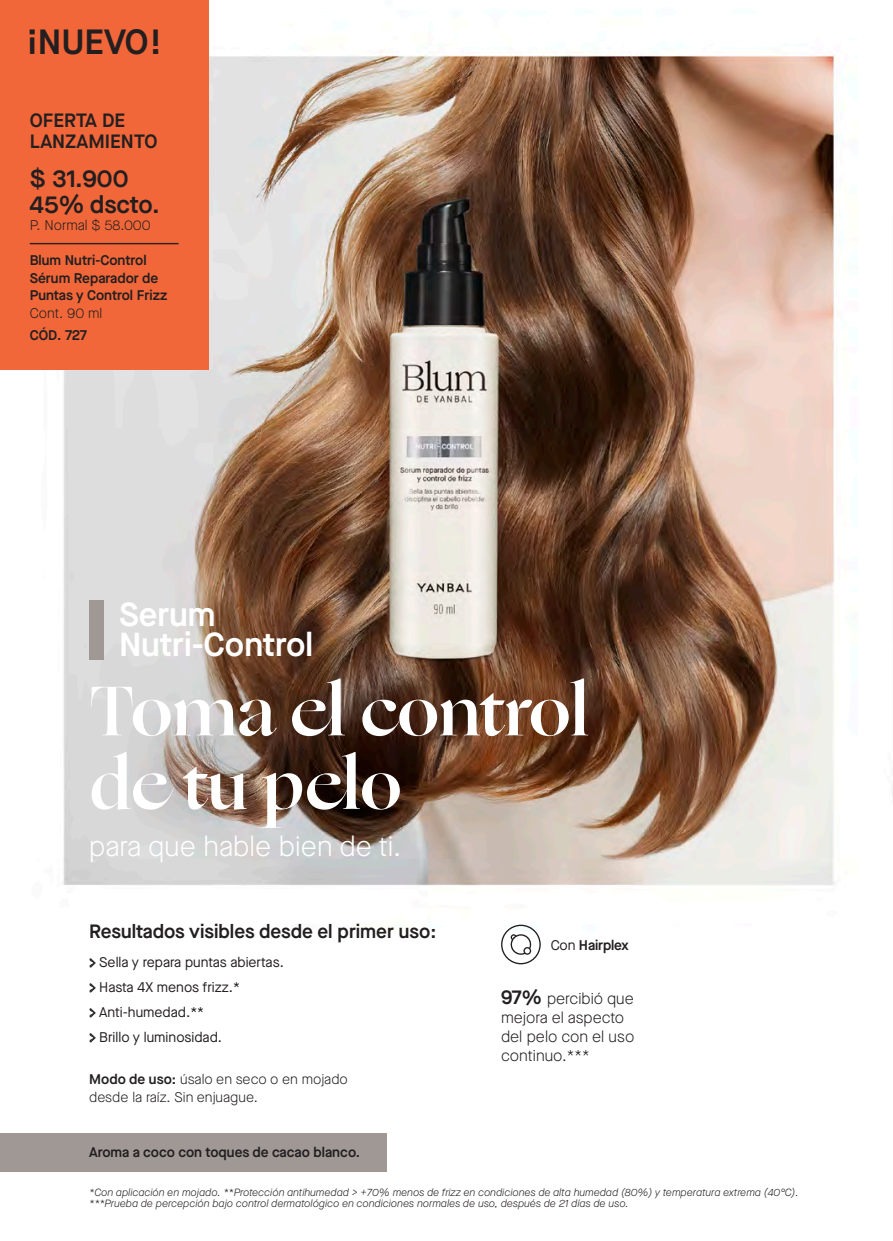
<style>
.page{position:relative;width:893px;height:1241px;background:#fff}
.page>*{position:absolute;margin:0;border:0;box-sizing:border-box;transform-origin:0 0}
.t1{font:700 70px/73.5px "Ogg";color:#fff}
.t2{font:600 35px "Maison Neue";color:#231f20}
.t3{font:600 33.25px/29.9px "Maison Neue";color:#fff}
.t4{font:300 28px "Maison Neue";color:#fff}
.t5{font:600 24.5px/26.2px "Maison Neue";color:#231f20}
.t6{font:600 19.25px/21px "Maison Neue";color:#231f20}
.t7{font:300 15.75px/19.2px "Maison Neue";color:#231f20}
.t8{font:600 14px/17.5px "Maison Neue";color:#231f20}
.t9{font:14px/25px "Maison Neue";color:#231f20}
.t10{font:300 14px/17.5px "Maison Neue";color:#231f20}
.t11{font:italic 300 10.5px/10.5px "Maison Neue";color:#231f20}
.s1{font-family:"Ogg";font-weight:700;font-size:17.5px;color:#312f30}
.s2{font-weight:600}
.s3{font-weight:400}
.s4{font-weight:600;font-size:19.25px}
</style>
<div class="page">
<img style="left:0;top:0;width:893px;height:1172px">
<div style="left:89px;top:600px;width:15px;height:60px;background:#9f9895"></div>
<svg style="left:501px;top:924px;width:40px;height:40px"></svg>
<div style="left:0;top:1132px;width:387px;height:39px;background:#9f9895"></div>
<div style="left:0;top:0;width:208px;height:84px;background:#f26739"></div>
<div style="left:0;top:84px;width:208px;height:286px;background:#f26739"></div>
<hr style="left:30px;top:243px;width:149px;height:1px;background:#231f20">
<h2 class="t2" style="left:27px;top:18px;width:137px">¡NUEVO!</h2>
<h3 class="t6" style="left:30px;top:109px;width:129px">OFERTA DE<br>LANZAMIENTO</h3>
<h3 class="t5" style="left:30px;top:164px;width:132px">$ 31.900<br>45% dscto.</h3>
<h3 class="t10" style="left:30px;top:217px;width:123px">P. Normal $ 58.000</h3>
<h3 class="t8" style="left:30px;top:251px;width:139px">Blum Nutri-Control<br>Sérum Reparador de<br>Puntas y Control Frizz</h3>
<h3 class="t10" style="left:30px;top:304px;width:74px">Cont. 90 ml</h3>
<h3 class="t8" style="left:30px;top:326px;width:59px">CÓD. 727</h3>
<h3 class="t3" style="left:119px;top:598px;width:196px">Serum<br>Nutri-Control</h3>
<h1 class="t1" style="left:89px;top:674px;width:501px">Toma el control de tu pelo</h1>
<h3 class="t4" style="left:89px;top:827px;width:314px">para que hable bien de ti.</h3>
<h3 class="t6" style="left:89px;top:919px;width:349px">Resultados visibles desde el primer uso:</h3>
<h3 class="t9" style="left:89px;top:949px;width:196px"><span class="s1">›</span> Sella y repara puntas abiertas. <span class="s1">›</span> Hasta 4X menos frizz.*<br><span class="s1">›</span> Anti-humedad.**<br><span class="s1">›</span> Brillo y luminosidad.</h3>
<h3 class="t10" style="left:89px;top:1070px;width:260px"><span class="s2">Modo de uso:</span> úsalo en seco o en mojado desde la raíz. Sin enjuague.</h3>
<h3 class="t8" style="left:89px;top:1142px;width:272px">Aroma a coco con toques de cacao blanco.</h3>
<h3 class="t8" style="left:551px;top:935px;width:80px"><span class="s3">Con</span> Hairplex</h3>
<h3 class="t7" style="left:501px;top:988px;width:135px"><span class="s4">97%</span> percibió que mejora el aspecto del pelo con el uso continuo.***</h3>
<p class="t11" style="left:89px;top:1187px;width:711px">*Con aplicación en mojado. **Protección antihumedad &gt; +70% menos de frizz en condiciones de alta humedad (80%) y temperatura extrema (40°C). ***Prueba de percepción bajo control dermatológico en condiciones normales de uso, después de 21 días de uso.</p>
</div>
